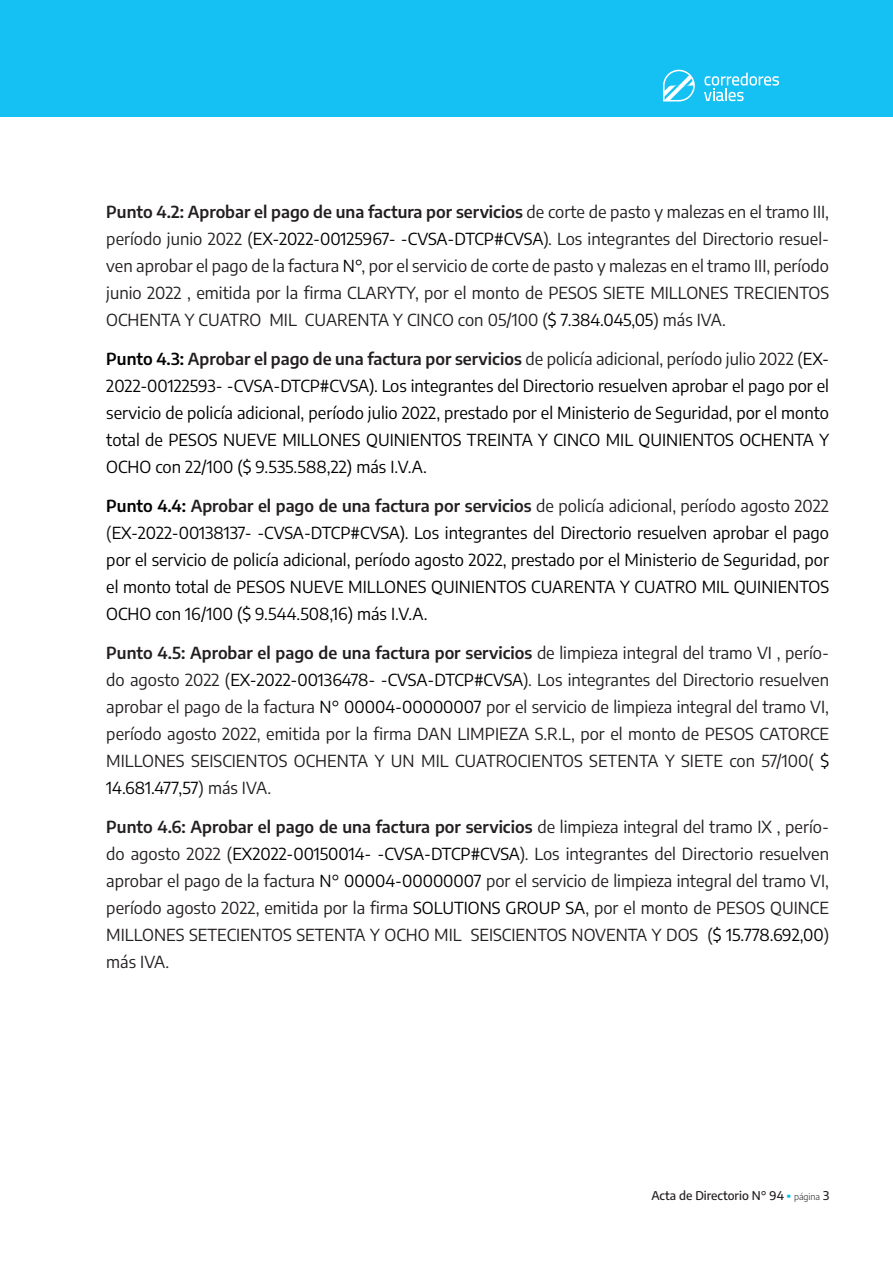
<style>
.page{position:relative;width:893px;height:1263px;background:#fff}
.page>*{position:absolute;margin:0;border:0;box-sizing:border-box;transform-origin:0 0}
.t1{font:16.5px/27px "Encode Sans";color:#231f20;text-align:justify}
.t2{font:16.5px/27px "Encode Sans";color:#000;text-align:justify}
.t3{font:500 12px "Encode Sans";color:#231f20}
.s1{font-weight:600}
.s2{color:#000}
.s3{font-weight:600;color:#231f20}
.s4{color:#231f20}
.s5{font-weight:900;font-size:13.5px;color:#15c0f2}
.s6{font-weight:300;font-size:9px}
</style>
<div class="page">
<div style="left:0;top:0;width:893px;height:117px;background:#15c0f2"></div>
<svg style="left:704px;top:73px;width:75px;height:28px"></svg>
<svg style="left:663px;top:70px;width:32px;height:31px"></svg>
<p class="t1" style="left:106px;top:197px;width:724px"><span class="s1">Punto 4.2: Aprobar el pago de una factura por servicios</span> de corte de pasto y malezas en el tramo III, período junio 2022 (<span class="s2">EX-2022-00125967- -CVSA-DTCP#CVSA</span>). Los integrantes del Directorio resuel&shy;ven aprobar el pago de la factura <span class="s2">N°</span>, por el servicio de corte de pasto y malezas en el tramo III, período junio 2022 , emitida por la firma CLARYTY, por el monto de PESOS SIETE MILLONES TRECIENTOS OCHENTA Y CUATRO MIL CUARENTA Y CINCO con 05/100 (<span class="s2">$ 7.384.045,05</span>) más IVA.</p>
<p class="t2" style="left:106px;top:344px;width:724px"><span class="s1">Punto 4.3:</span> <span class="s3">Aprobar el pago de una factura por servicios</span> <span class="s4">de policía adicional, período julio 2022 (</span>EX-2022-00122593- -CVSA-DTCP#CVSA). Los integrantes del Directorio resuelven aprobar el pago por el servicio de policía adicional, período julio 2022, prestado por el Ministerio de Seguridad, por el monto total de PESOS NUEVE MILLONES QUINIENTOS TREINTA Y CINCO MIL QUINIENTOS OCHENTA Y OCHO con 22/100 ($ 9.535.588,22) más I.V.A.</p>
<p class="t2" style="left:106px;top:491px;width:724px"><span class="s1">Punto 4.4:</span> <span class="s3">Aprobar el pago de una factura por servicios</span> <span class="s4">de policía adicional, período agosto 2022 (</span>EX-2022-00138137- -CVSA-DTCP#CVSA). Los integrantes del Directorio resuelven aprobar el pago por el servicio de policía adicional, período agosto 2022, prestado por el Ministerio de Seguridad, por el monto total de PESOS NUEVE MILLONES QUINIENTOS CUARENTA Y CUATRO MIL QUINIENTOS OCHO con 16/100 ($ 9.544.508,16) más I.V.A.</p>
<p class="t1" style="left:106px;top:638px;width:724px"><span class="s1">Punto 4.5: Aprobar el pago de una factura por servicios</span> de limpieza integral del tramo VI , perío&shy;do agosto 2022 (<span class="s2">EX-2022-00136478- -CVSA-DTCP#CVSA</span>). Los integrantes del Directorio resuelven aprobar el pago de la factura <span class="s2">N° 00004-00000007</span> por el servicio de limpieza integral del tramo VI, período agosto 2022, emitida por la firma DAN LIMPIEZA S.R.L, por el monto de PESOS CATORCE MILLONES SEISCIENTOS OCHENTA Y UN MIL CUATROCIENTOS SETENTA Y SIETE con 57/100( <span class="s2">$ 14.681.477,57</span>) más IVA.</p>
<p class="t1" style="left:106px;top:812px;width:724px"><span class="s1">Punto 4.6: Aprobar el pago de una factura por servicios</span> de limpieza integral del tramo IX , perío&shy;do agosto 2022 (<span class="s2">EX2022-00150014- -CVSA-DTCP#CVSA</span>). Los integrantes del Directorio resuelven aprobar el pago de la factura <span class="s2">N° 00004-00000007</span> por el servicio de limpieza integral del tramo VI, período agosto 2022, emitida por la firma <span class="s2">SOLUTIONS GROUP SA</span>, por el monto de PESOS QUINCE MILLONES SETECIENTOS SETENTA Y OCHO MIL SEISCIENTOS NOVENTA Y DOS (<span class="s2">$ 15.778.692,00</span>) más IVA.</p>
<p class="t3" style="left:651px;top:1187px;width:179px">Acta de Directorio N° 94 <span class="s5">·</span> <span class="s6">página</span> 3</p>
</div>
